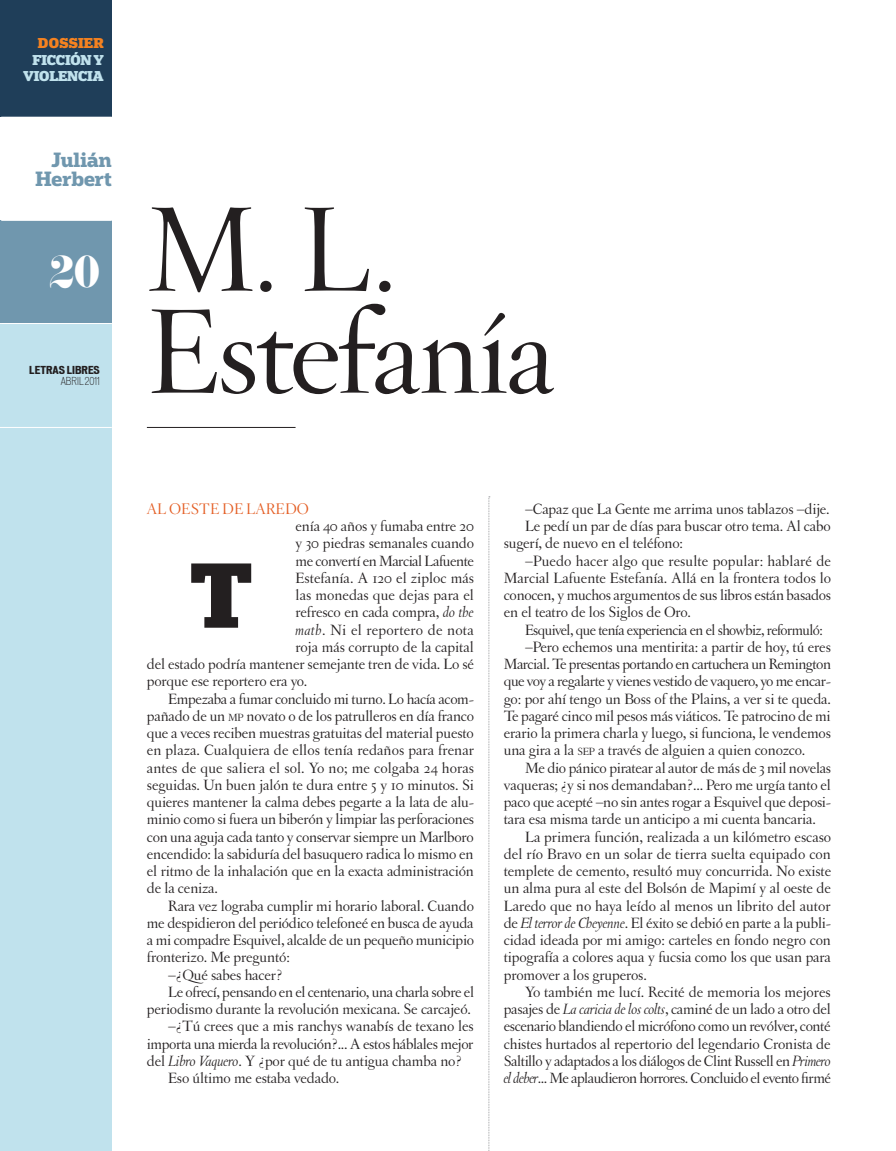
<style>
.page{position:relative;width:896px;height:1151px;background:#fff}
.page>*{position:absolute;margin:0;border:0;box-sizing:border-box;transform-origin:0 0}
.t1{font:300 117px/102px "Hoefler Titling";color:#231f20}
.t2{font:900 87px "Popular";color:#231f20}
.t3{font:39px "Eloquent JF";color:#fff}
.t4{font:700 19.5px/19.5px "Popular";color:#7097ae;text-align:right}
.t5{font:15.75px "Letras Oldstyle";letter-spacing:-.01em;color:#231f20}
.t6{font:15.75px "Letras Oldstyle";letter-spacing:-.03em;color:#231f20}
.t7{font:15.75px "Letras Oldstyle";letter-spacing:-.035em;color:#231f20}
.t8{font:15.75px "Letras Oldstyle";letter-spacing:.01em;color:#231f20}
.t9{font:300 15px "Hoefler Titling";color:#e45e24}
.t10{font:900 13.5px/16.2px "Popular";letter-spacing:-.02em;color:#c0e2ed;text-align:right}
.t11{font:900 13.5px "Popular";letter-spacing:.02em;color:#f58220}
.t12{font:700 expanded 10.5px "Vonnes";color:#231f20}
.t13{font:300 condensed 10.5px "Vonnes";color:#231f20}
.s1{font-style:italic}
.s2{font-size:10.95px}
</style>
<div class="page">
<div style="left:0;top:0;width:112px;height:117px;background:#1f3e59"></div>
<div style="left:0;top:220px;width:112px;height:104px;background:#7097ae"></div>
<div style="left:0;top:324px;width:112px;height:827px;background:#c0e2ed"></div>
<hr style="left:1px;top:220px;width:111px;height:1px;background:#fff">
<hr style="left:0;top:323px;width:112px;height:1px;background:#fff">
<hr style="left:0;top:427px;width:112px;height:1px;background:#fff">
<svg style="left:488px;top:496px;width:2px;height:655px"></svg>
<hr style="left:147px;top:427px;width:148px;height:1px;background:#231f20">
<p class="t11" style="left:38px;top:35px;width:67px">DOSSIER</p>
<p class="t10" style="left:23px;top:51px;width:82px">FICCIÓN Y<br>VIOLENCIA</p>
<p class="t4" style="left:36px;top:149px;width:78px">Julián<br>Herbert</p>
<h3 class="t3" style="left:49px;top:245px;width:52px">20</h3>
<p class="t12" style="left:29px;top:364px;width:72px">LETRAS LIBRES</p>
<p class="t13" style="left:61px;top:374px;width:41px">abril 2011</p>
<h1 class="t1" style="left:147px;top:197px;width:409px">M. L.<br>ESTEFANÍA</h1>
<p class="t9" style="left:147px;top:499px;width:163px">AL OESTE DE LAREDO</p>
<p class="t5" style="left:295px;top:517px;width:180px">enía 40 años y fumaba entre 20</p>
<p class="t5" style="left:295px;top:534px;width:180px">y 30 piedras semanales cuando</p>
<p class="t6" style="left:295px;top:551px;width:180px">me convertí en Marcial Lafuente</p>
<p class="t5" style="left:295px;top:569px;width:180px">Estefanía. A 120 el ziploc más</p>
<p class="t5" style="left:295px;top:586px;width:180px">las monedas que dejas para el</p>
<p class="t5" style="left:295px;top:603px;width:180px">refresco en cada compra, <span class="s1">do the</span></p>
<p class="t8" style="left:295px;top:620px;width:180px"><span class="s1">math</span>. Ni el reportero de nota</p>
<p class="t5" style="left:295px;top:638px;width:180px">roja más corrupto de la capital</p>
<p class="t5" style="left:147px;top:655px;width:328px">del estado podría mantener semejante tren de vida. Lo sé</p>
<p class="t5" style="left:147px;top:672px;width:162px">porque ese reportero era yo.</p>
<p class="t5" style="left:168px;top:689px;width:307px">Empezaba a fumar concluido mi turno. Lo hacía acom-</p>
<p class="t5" style="left:147px;top:707px;width:328px">pañado de un <span class="s2">MP</span> novato o de los patrulleros en día franco</p>
<p class="t5" style="left:147px;top:724px;width:328px">que a veces reciben muestras gratuitas del material puesto</p>
<p class="t5" style="left:147px;top:741px;width:329px">en plaza. Cualquiera de ellos tenía redaños para frenar</p>
<p class="t5" style="left:147px;top:758px;width:328px">antes de que saliera el sol. Yo no; me colgaba 24 horas</p>
<p class="t5" style="left:147px;top:776px;width:328px">seguidas. Un buen jalón te dura entre 5 y 10 minutos. Si</p>
<p class="t5" style="left:147px;top:793px;width:328px">quieres mantener la calma debes pegarte a la lata de alu-</p>
<p class="t5" style="left:147px;top:810px;width:329px">minio como si fuera un biberón y limpiar las perforaciones</p>
<p class="t5" style="left:147px;top:827px;width:328px">con una aguja cada tanto y conservar siempre un Marlboro</p>
<p class="t5" style="left:147px;top:845px;width:328px">encendido: la sabiduría del basuquero radica lo mismo en</p>
<p class="t5" style="left:147px;top:862px;width:328px">el ritmo de la inhalación que en la exacta administración</p>
<p class="t5" style="left:147px;top:879px;width:73px">de la ceniza.</p>
<p class="t5" style="left:168px;top:896px;width:307px">Rara vez lograba cumplir mi horario laboral. Cuando</p>
<p class="t5" style="left:147px;top:914px;width:328px">me despidieron del periódico telefoneé en busca de ayuda</p>
<p class="t5" style="left:147px;top:931px;width:328px">a mi compadre Esquivel, alcalde de un pequeño municipio</p>
<p class="t5" style="left:147px;top:948px;width:144px">fronterizo. Me preguntó:</p>
<p class="t5" style="left:168px;top:965px;width:116px">–¿Qué sabes hacer?</p>
<p class="t5" style="left:168px;top:983px;width:307px">Le ofrecí, pensando en el centenario, una charla sobre el</p>
<p class="t5" style="left:147px;top:1000px;width:325px">periodismo durante la revolución mexicana. Se carcajeó.</p>
<p class="t5" style="left:168px;top:1017px;width:307px">–¿Tú crees que a mis ranchys wanabís de texano les</p>
<p class="t5" style="left:147px;top:1034px;width:328px">importa una mierda la revolución?... A estos háblales mejor</p>
<p class="t5" style="left:147px;top:1052px;width:316px">del <span class="s1">Libro Vaquero</span>. Y ¿por qué de tu antigua chamba no?</p>
<p class="t5" style="left:168px;top:1069px;width:173px">Eso último me estaba vedado.</p>
<h2 class="t2" style="left:190px;top:538px;width:64px">T</h2>
<p class="t5" style="left:525px;top:500px;width:306px">–Capaz que La Gente me arrima unos tablazos –dije.</p>
<p class="t5" style="left:525px;top:517px;width:307px">Le pedí un par de días para buscar otro tema. Al cabo</p>
<p class="t5" style="left:503px;top:534px;width:181px">sugerí, de nuevo en el teléfono:</p>
<p class="t5" style="left:525px;top:551px;width:307px">–Puedo hacer algo que resulte popular: hablaré de</p>
<p class="t5" style="left:503px;top:569px;width:329px">Marcial Lafuente Estefanía. Allá en la frontera todos lo</p>
<p class="t5" style="left:503px;top:586px;width:329px">conocen, y muchos argumentos de sus libros están basados</p>
<p class="t5" style="left:503px;top:603px;width:189px">en el teatro de los Siglos de Oro.</p>
<p class="t7" style="left:525px;top:620px;width:299px">Esquivel, que tenía experiencia en el showbiz, reformuló:</p>
<p class="t5" style="left:525px;top:638px;width:307px">–Pero echemos una mentirita: a partir de hoy, tú eres</p>
<p class="t6" style="left:503px;top:655px;width:329px">Marcial. Te presentas portando en cartuchera un Remington</p>
<p class="t6" style="left:503px;top:672px;width:328px">que voy a regalarte y vienes vestido de vaquero, yo me encar-</p>
<p class="t5" style="left:503px;top:689px;width:328px">go: por ahí tengo un Boss of the Plains, a ver si te queda.</p>
<p class="t5" style="left:503px;top:707px;width:328px">Te pagaré cinco mil pesos más viáticos. Te patrocino de mi</p>
<p class="t5" style="left:503px;top:724px;width:328px">erario la primera charla y luego, si funciona, le vendemos</p>
<p class="t5" style="left:503px;top:741px;width:303px">una gira a la <span class="s2">SEP</span> a través de alguien a quien conozco.</p>
<p class="t5" style="left:525px;top:758px;width:307px">Me dio pánico piratear al autor de más de 3 mil novelas</p>
<p class="t5" style="left:503px;top:776px;width:329px">vaqueras; ¿y si nos demandaban?... Pero me urgía tanto el</p>
<p class="t5" style="left:503px;top:793px;width:328px">paco que acepté –no sin antes rogar a Esquivel que deposi-</p>
<p class="t5" style="left:503px;top:810px;width:313px">tara esa misma tarde un anticipo a mi cuenta bancaria.</p>
<p class="t5" style="left:525px;top:827px;width:307px">La primera función, realizada a un kilómetro escaso</p>
<p class="t5" style="left:503px;top:845px;width:328px">del río Bravo en un solar de tierra suelta equipado con</p>
<p class="t5" style="left:503px;top:862px;width:329px">templete de cemento, resultó muy concurrida. No existe</p>
<p class="t5" style="left:503px;top:879px;width:328px">un alma pura al este del Bolsón de Mapimí y al oeste de</p>
<p class="t5" style="left:503px;top:896px;width:328px">Laredo que no haya leído al menos un librito del autor</p>
<p class="t5" style="left:503px;top:914px;width:328px">de <span class="s1">El terror de Cheyenne</span>. El éxito se debió en parte a la publi-</p>
<p class="t5" style="left:503px;top:931px;width:329px">cidad ideada por mi amigo: carteles en fondo negro con</p>
<p class="t5" style="left:503px;top:948px;width:328px">tipografía a colores aqua y fucsia como los que usan para</p>
<p class="t5" style="left:503px;top:965px;width:144px">promover a los gruperos.</p>
<p class="t5" style="left:525px;top:983px;width:307px">Yo también me lucí. Recité de memoria los mejores</p>
<p class="t5" style="left:503px;top:1000px;width:328px">pasajes de <span class="s1">La caricia de los colts</span>, caminé de un lado a otro del</p>
<p class="t5" style="left:503px;top:1017px;width:328px">escenario blandiendo el micrófono como un revólver, conté</p>
<p class="t5" style="left:503px;top:1034px;width:328px">chistes hurtados al repertorio del legendario Cronista de</p>
<p class="t6" style="left:503px;top:1052px;width:328px">Saltillo y adaptados a los diálogos de Clint Russell en <span class="s1">Primero</span></p>
<p class="t7" style="left:503px;top:1069px;width:329px"><span class="s1">el deber</span>... Me aplaudieron horrores. Concluido el evento firmé</p>
</div>
